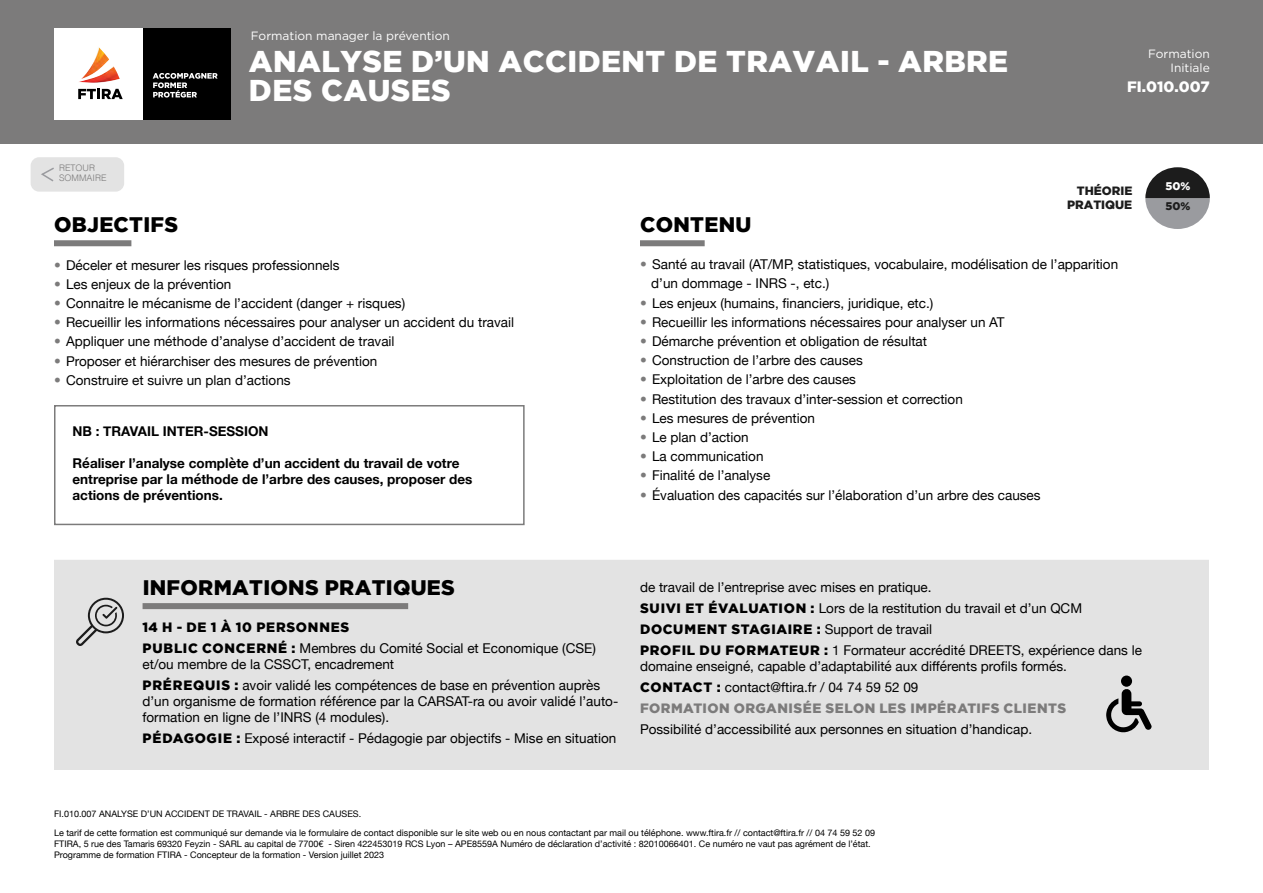
<style>
.page{position:relative;width:1263px;height:893px;background:#fff}
.page>*{position:absolute;margin:0;border:0;box-sizing:border-box;transform-origin:0 0}
.t1{font:900 30px/28.8px "Gotham";letter-spacing:.015em;color:#fff}
.t2{font:900 21px "Gotham";letter-spacing:.015em;color:#000}
.t3{font:900 15px "Gotham";color:#fff}
.t4{font:13.5px/16.2px "Helvetica Neue";color:#000}
.t5{font:700 13.5px/16.2px "Helvetica Neue";color:#000}
.t6{font:900 13.5px "Gotham";letter-spacing:.055em;color:#000}
.t7{font:900 13.5px "Gotham";letter-spacing:.035em;color:#7c7b7b}
.t8{font:12px/14.4px "Gotham";color:#fff;text-align:right}
.t9{font:900 12px "Gotham";color:#1c1c1c}
.t10{font:900 11.1px "Gotham";color:#1c1c1c}
.t11{font:900 11.1px "Gotham";color:#fff}
.t12{font:9px/10.8px "Helvetica Neue";color:#000}
.t13{font:300 9px/10.5px "Helvetica";color:#7c7b7b}
.s1{font-family:"Helvetica";font-weight:300;color:#7c7b7b}
.s2{font-family:"Gotham";font-weight:900}
.s3{font-family:"Helvetica Neue";font-weight:400}
</style>
<div class="page">
<div style="left:0;top:0;width:1263px;height:143px;background:#7c7b7b"></div>
<div style="left:54px;top:28px;width:90px;height:92px;background:#fff"></div>
<div style="left:144px;top:28px;width:87px;height:92px;background:#000"></div>
<svg style="left:78px;top:89px;width:45px;height:10px"></svg>
<img style="left:79px;top:47px;width:41px;height:36px">
<svg style="left:153px;top:73px;width:65px;height:25px"></svg>
<div style="left:640px;top:240px;width:65px;height:6px;background:#7c7b7b"></div>
<div style="left:54px;top:240px;width:77px;height:6px;background:#7c7b7b"></div>
<div style="left:64px;top:569px;width:1135px;height:191px;background:#e3e3e3"></div>
<div style="left:143px;top:603px;width:265px;height:6px;background:#7c7b7b"></div>
<div style="left:54px;top:560px;width:1155px;height:210px;border:20px solid #e3e3e3"></div>
<svg style="left:76px;top:598px;width:48px;height:48px"></svg>
<svg style="left:1106px;top:689px;width:45px;height:43px"></svg>
<div style="left:1121px;top:675px;width:11px;height:12px;background:#000;border-radius:50%"></div>
<div style="left:54px;top:405px;width:471px;height:120px;border:2px solid #7c7b7b"></div>
<svg style="left:1145px;top:167px;width:65px;height:62px"></svg>
<div style="left:31px;top:157px;width:93px;height:35px;background:#e3e3e3;border-radius:9px"></div>
<svg style="left:41px;top:167px;width:13px;height:15px"></svg>
<p class="t13" style="left:59px;top:162px;width:49px">RETOUR<br>SOMMAIRE</p>
<p class="t8" style="left:251px;top:28px;width:200px">Formation manager la prévention</p>
<h1 class="t1" style="left:249px;top:46px;width:761px">ANALYSE D’UN ACCIDENT DE TRAVAIL - ARBRE<br>DES CAUSES</h1>
<p class="t8" style="left:1148px;top:46px;width:63px">Formation<br>Initiale</p>
<p class="t3" style="left:1127px;top:78px;width:84px">FI.010.007</p>
<p class="t9" style="left:1077px;top:183px;width:57px">THÉORIE</p>
<p class="t9" style="left:1067px;top:198px;width:67px">PRATIQUE</p>
<p class="t11" style="left:1165px;top:180px;width:26px">50%</p>
<p class="t10" style="left:1165px;top:199px;width:26px">50%</p>
<h2 class="t2" style="left:54px;top:212px;width:126px">OBJECTIFS</h2>
<p class="t4" style="left:54px;top:257px;width:287px"><span class="s1">•</span> Déceler et mesurer les risques professionnels</p>
<p class="t4" style="left:54px;top:277px;width:179px"><span class="s1">•</span> Les enjeux de la prévention</p>
<p class="t4" style="left:54px;top:296px;width:353px"><span class="s1">•</span> Connaitre le mécanisme de l’accident (danger + risques)</p>
<p class="t4" style="left:54px;top:315px;width:462px"><span class="s1">•</span> Recueillir les informations nécessaires pour analyser un accident du travail</p>
<p class="t4" style="left:54px;top:334px;width:342px"><span class="s1">•</span> Appliquer une méthode d’analyse d’accident de travail</p>
<p class="t4" style="left:54px;top:353px;width:325px"><span class="s1">•</span> Proposer et hiérarchiser des mesures de prévention</p>
<p class="t4" style="left:54px;top:373px;width:238px"><span class="s1">•</span> Construire et suivre un plan d’actions</p>
<p class="t5" style="left:73px;top:423px;width:198px">NB : TRAVAIL INTER-SESSION</p>
<p class="t5" style="left:73px;top:455px;width:401px">Réaliser l’analyse complète d’un accident du travail de votre entreprise par la méthode de l’arbre des causes, proposer des actions de préventions.</p>
<h2 class="t2" style="left:640px;top:212px;width:113px">CONTENU</h2>
<p class="t4" style="left:651px;top:256px;width:468px;line-height:19.2px;text-indent:-11px"><span class="s1">•</span> Santé au travail (AT/MP, statistiques, vocabulaire, modélisation de l’apparition d’un dommage - INRS -, etc.)</p>
<p class="t4" style="left:640px;top:296px;width:295px"><span class="s1">•</span> Les enjeux (humains, financiers, juridique, etc.)</p>
<p class="t4" style="left:640px;top:315px;width:366px"><span class="s1">•</span> Recueillir les informations nécessaires pour analyser un AT</p>
<p class="t4" style="left:640px;top:334px;width:289px"><span class="s1">•</span> Démarche prévention et obligation de résultat</p>
<p class="t4" style="left:640px;top:353px;width:224px"><span class="s1">•</span> Construction de l’arbre des causes</p>
<p class="t4" style="left:640px;top:372px;width:218px"><span class="s1">•</span> Exploitation de l’arbre des causes</p>
<p class="t4" style="left:640px;top:391px;width:324px"><span class="s1">•</span> Restitution des travaux d’inter-session et correction</p>
<p class="t4" style="left:640px;top:411px;width:177px"><span class="s1">•</span> Les mesures de prévention</p>
<p class="t4" style="left:640px;top:430px;width:110px"><span class="s1">•</span> Le plan d’action</p>
<p class="t4" style="left:640px;top:449px;width:125px"><span class="s1">•</span> La communication</p>
<p class="t4" style="left:640px;top:468px;width:132px"><span class="s1">•</span> Finalité de l’analyse</p>
<p class="t4" style="left:640px;top:487px;width:402px"><span class="s1">•</span> Évaluation des capacités sur l’élaboration d’un arbre des causes</p>
<h2 class="t2" style="left:143px;top:575px;width:314px">INFORMATIONS PRATIQUES</h2>
<p class="t6" style="left:143px;top:619px;width:208px">14 H - DE 1 À 10 PERSONNES</p>
<p class="t4" style="left:143px;top:641px;width:455px"><span class="s2">PUBLIC CONCERNÉ :</span> Membres du Comité Social et Economique (CSE) et/ou membre de la CSSCT, encadrement</p>
<p class="t4" style="left:143px;top:678px;width:477px"><span class="s2">PRÉREQUIS :</span> avoir validé les compétences de base en prévention auprès d’un organisme de formation référence par la CARSAT-ra ou avoir validé l’auto&shy;formation en ligne de l’INRS (4 modules).</p>
<p class="t4" style="left:143px;top:731px;width:475px"><span class="s2">PÉDAGOGIE :</span> Exposé interactif - Pédagogie par objectifs - Mise en situation</p>
<p class="t4" style="left:640px;top:578px;width:444px;line-height:21px">de travail de l’entreprise avec mises en pratique.<br><span class="s2">SUIVI ET ÉVALUATION :</span> Lors de la restitution du travail et d’un QCM</p>
<p class="t6" style="left:640px;top:622px;width:294px">DOCUMENT STAGIAIRE : <span class="s3">Support de travail</span></p>
<p class="t4" style="left:640px;top:643px;width:503px"><span class="s2">PROFIL DU FORMATEUR :</span> 1 Formateur accrédité DREETS, expérience dans le domaine enseigné, capable d’adaptabilité aux différents profils formés.</p>
<p class="t4" style="left:640px;top:680px;width:280px"><span class="s2">CONTACT :</span> contact@ftira.fr / 04 74 59 52 09</p>
<p class="t7" style="left:640px;top:701px;width:428px">FORMATION ORGANISÉE SELON LES IMPÉRATIFS CLIENTS</p>
<p class="t4" style="left:640px;top:722px;width:394px">Possibilité d’accessibilité aux personnes en situation d’handicap.</p>
<p class="t12" style="left:54px;top:809px;width:309px">FI.010.007 ANALYSE D’UN ACCIDENT DE TRAVAIL - ARBRE DES CAUSES.</p>
<p class="t12" style="left:54px;top:828px;width:823px">Le tarif de cette formation est communiqué sur demande via le formulaire de contact disponible sur le site web ou en nous contactant par mail ou téléphone. www.ftira.fr // contact@ftira.fr // 04 74 59 52 09<br>FTIRA, 5 rue des Tamaris 69320 Feyzin - SARL au capital de 7700€ - Siren 422453019 RCS Lyon – APE8559A Numéro de déclaration d’activité : 82010066401. Ce numéro ne vaut pas agrément de l’état.<br>Programme de formation FTIRA - Concepteur de la formation - Version juillet 2023</p>
</div>
